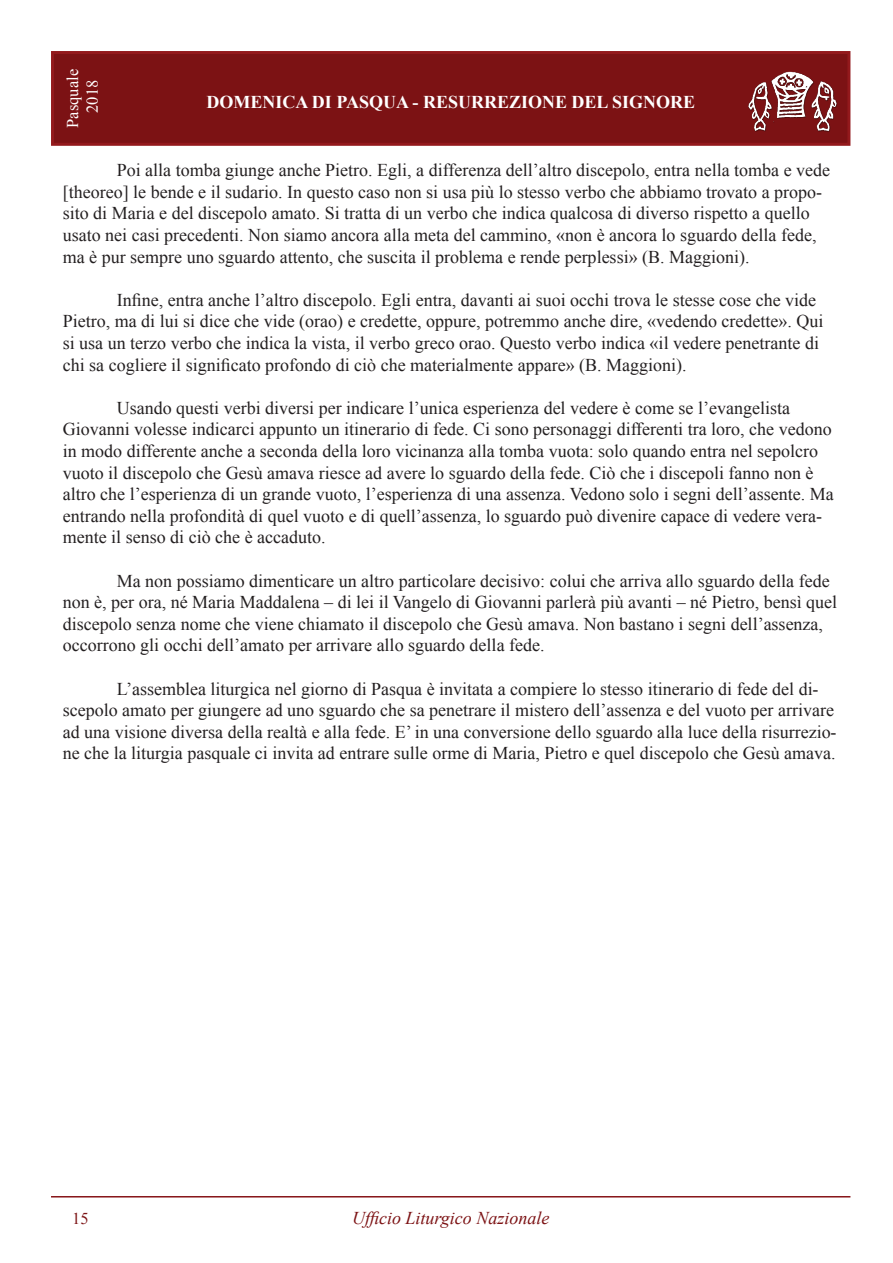
<style>
.page{position:relative;width:893px;height:1263px;background:#fff}
.page>*{position:absolute;margin:0;border:0;box-sizing:border-box;transform-origin:0 0}
.t1{font:18px/21.6px "Times New Roman";color:#231f20}
.t2{font:700 18px "Times New Roman";color:#fff}
.t3{font:italic 18px "Times New Roman";color:#7c1214}
.t4{font:16.5px/19.8px "Times New Roman";color:#fff;text-align:center}
.t5{font:16.5px "Times New Roman";color:#7c1214}
</style>
<div class="page">
<div style="left:51px;top:51px;width:799px;height:95px;background:#7c1214;border:3px solid #93191c"></div>
<hr style="left:51px;top:1196px;width:799px;height:1px;background:#871518">
<img style="left:748px;top:71px;width:90px;height:61px">
<p class="t4" style="left:62px;top:128px;width:60px;rotate:-90deg">Pasquale<br>2018</p>
<p class="t2" style="left:206px;top:90px;width:255px">DOMENICA DI PASQUA - RESURR</p>
<p class="t2" style="left:497px;top:90px;width:200px">EZIONE DEL SIGNORE</p>
<p class="t1" style="left:63px;top:159px;width:769px;text-indent:54px">Poi alla tomba giunge anche Pietro. Egli, a differenza dell’altro discepolo, entra nella tomba e vede [theoreo] le bende e il sudario. In questo caso non si usa più lo stesso verbo che abbiamo trovato a propo&shy;sito di Maria e del discepolo amato. Si tratta di un verbo che indica qualcosa di diverso rispetto a quello usato nei casi precedenti. Non siamo ancora alla meta del cammino, «non è ancora lo sguardo della fede, ma è pur sempre uno sguardo attento, che suscita il problema e rende perplessi» (B. Maggioni).</p>
<p class="t1" style="left:63px;top:289px;width:762px;text-indent:54px">Infine, entra anche l’altro discepolo. Egli entra, davanti ai suoi occhi trova le stesse cose che vide Pietro, ma di lui si dice che vide (orao) e credette, oppure, potremmo anche dire, «vedendo credette». Qui si usa un terzo verbo che indica la vista, il verbo greco orao. Questo verbo indica «il vedere penetrante di chi sa cogliere il significato profondo di ciò che materialmente appare» (B. Maggioni).</p>
<p class="t1" style="left:63px;top:397px;width:772px;text-indent:54px">Usando questi verbi diversi per indicare l’unica esperienza del vedere è come se l’evangelista Giovanni volesse indicarci appunto un itinerario di fede. Ci sono personaggi differenti tra loro, che vedono in modo differente anche a seconda della loro vicinanza alla tomba vuota: solo quando entra nel sepolcro vuoto il discepolo che Gesù amava riesce ad avere lo sguardo della fede. Ciò che i discepoli fanno non è altro che l’esperienza di un grande vuoto, l’esperienza di una assenza. Vedono solo i segni dell’assente. Ma entrando nella profondità di quel vuoto e di quell’assenza, lo sguardo può divenire capace di vedere vera&shy;mente il senso di ciò che è accaduto.</p>
<p class="t1" style="left:63px;top:569px;width:776px;text-indent:54px">Ma non possiamo dimenticare un altro particolare decisivo: colui che arriva allo sguardo della fede non è, per ora, né Maria Maddalena – di lei il Vangelo di Giovanni parlerà più avanti – né Pietro, bensì quel discepolo senza nome che viene chiamato il discepolo che Gesù amava. Non bastano i segni dell’assenza, occorrono gli occhi dell’amato per arrivare allo sguardo della fede.</p>
<p class="t1" style="left:63px;top:677px;width:775px;text-indent:54px">L’assemblea liturgica nel giorno di Pasqua è invitata a compiere lo stesso itinerario di fede del di&shy;scepolo amato per giungere ad uno sguardo che sa penetrare il mistero dell’assenza e del vuoto per arrivare ad una visione diversa della realtà e alla fede. E’ in una conversione dello sguardo alla luce della risurrezio&shy;ne che la liturgia pasquale ci invita ad entrare sulle orme di Maria, Pietro e quel discepolo che Gesù amava.</p>
<p class="t5" style="left:72px;top:1207px;width:18px">15</p>
<p class="t3" style="left:352px;top:1206px;width:199px">Ufficio Liturgico Nazionale</p>
</div>
